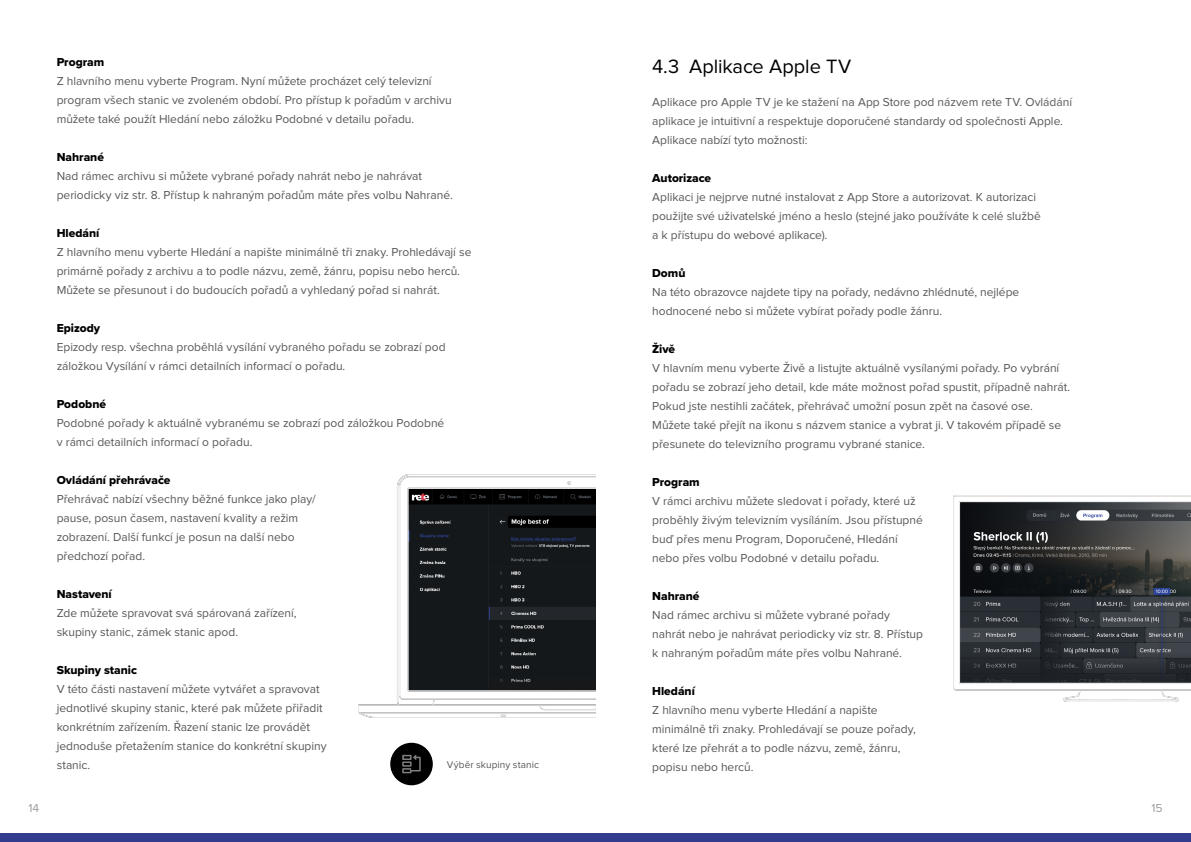
<style>
.page{position:relative;width:1191px;height:842px;background:#fff}
.page>*{position:absolute;margin:0;border:0;box-sizing:border-box;transform-origin:0 0}
.t1{font:20px "Proxima Nova";color:#000}
.t2{font:12px/19px "Proxima Nova";color:#575756}
.t3{font:12px "Proxima Nova Extrabld";color:#000}
.t4{font:12px "Proxima Nova";color:#9d9d9c}
.t5{font:10px "Proxima Nova";letter-spacing:.01em;color:#575756}
</style>
<div class="page">
<div style="left:0;top:833px;width:1191px;height:9px;background:#333b8e"></div>
<img style="left:358px;top:475px;width:237px;height:242px">
<img style="left:953px;top:495px;width:238px;height:207px">
<div style="left:390px;top:743px;width:43px;height:42px;background:#000;border-radius:50%"></div>
<svg style="left:403px;top:755px;width:18px;height:17px"></svg>
<p class="t3" style="left:57px;top:53px;width:49px">Program</p>
<p class="t2" style="left:57px;top:72px;width:396px">Z hlavního menu vyberte Program. Nyní můžete procházet celý televizní program všech stanic ve zvoleném období. Pro přístup k pořadům v archivu můžete také použít Hledání nebo záložku Podobné v detailu pořadu.</p>
<p class="t3" style="left:57px;top:148px;width:49px">Nahrané</p>
<p class="t2" style="left:57px;top:167px;width:397px">Nad rámec archivu si můžete vybrané pořady nahrát nebo je nahrávat periodicky viz str. 8. Přístup k nahraným pořadům máte přes volbu Nahrané.</p>
<p class="t3" style="left:57px;top:224px;width:44px">Hledání</p>
<p class="t2" style="left:57px;top:243px;width:416px">Z hlavního menu vyberte Hledání a napište minimálně tři znaky. Prohledávají se primárně pořady z archivu a to podle názvu, země, žánru, popisu nebo herců.<br>Můžete se přesunout i do budoucích pořadů a vyhledaný pořad si nahrát.</p>
<p class="t3" style="left:57px;top:319px;width:45px">Epizody</p>
<p class="t2" style="left:57px;top:338px;width:390px">Epizody resp. všechna proběhlá vysílání vybraného pořadu se zobrazí pod záložkou Vysílání v rámci detailních informací o pořadu.</p>
<p class="t3" style="left:57px;top:395px;width:51px">Podobné</p>
<p class="t2" style="left:57px;top:414px;width:389px">Podobné pořady k aktuálně vybranému se zobrazí pod záložkou Podobné v rámci detailních informací o pořadu.</p>
<p class="t3" style="left:57px;top:471px;width:115px">Ovládání přehrávače</p>
<p class="t2" style="left:57px;top:490px;width:260px">Přehrávač nabízí všechny běžné funkce jako play/ pause, posun časem, nastavení kvality a režim zobrazení. Další funkcí je posun na další nebo předchozí pořad.</p>
<p class="t3" style="left:57px;top:585px;width:57px">Nastavení</p>
<p class="t2" style="left:57px;top:604px;width:241px">Zde můžete spravovat svá spárovaná zařízení, skupiny stanic, zámek stanic apod.</p>
<p class="t3" style="left:57px;top:661px;width:82px">Skupiny stanic</p>
<p class="t2" style="left:57px;top:680px;width:271px">V této části nastavení můžete vytvářet a spravovat jednotlivé skupiny stanic, které pak můžete přiřadit konkrétním zařízením. Řazení stanic lze provádět jednoduše přetažením stanice do konkrétní skupiny stanic.</p>
<p class="t5" style="left:447px;top:760px;width:94px">Výběr skupiny stanic</p>
<h1 class="t1" style="left:652px;top:57px;width:200px">4.3 Aplikace Apple TV</h1>
<p class="t2" style="left:652px;top:93px;width:421px">Aplikace pro Apple TV je ke stažení na App Store pod názvem rete TV. Ovládání aplikace je intuitivní a respektuje doporučené standardy od společnosti Apple.<br>Aplikace nabízí tyto možnosti:</p>
<p class="t3" style="left:652px;top:169px;width:60px">Autorizace</p>
<p class="t2" style="left:652px;top:188px;width:390px">Aplikaci je nejprve nutné instalovat z App Store a autorizovat. K autorizaci použijte své uživatelské jméno a heslo (stejné jako používáte k celé službě a k přístupu do webové aplikace).</p>
<p class="t3" style="left:652px;top:264px;width:35px">Domů</p>
<p class="t2" style="left:652px;top:283px;width:369px">Na této obrazovce najdete tipy na pořady, nedávno zhlédnuté, nejlépe hodnocené nebo si můžete vybírat pořady podle žánru.</p>
<p class="t3" style="left:652px;top:340px;width:24px">Živě</p>
<p class="t2" style="left:652px;top:359px;width:419px">V hlavním menu vyberte Živě a listujte aktuálně vysílanými pořady. Po vybrání pořadu se zobrazí jeho detail, kde máte možnost pořad spustit, případně nahrát.<br>Pokud jste nestihli začátek, přehrávač umožní posun zpět na časové ose.<br>Můžete také přejít na ikonu s názvem stanice a vybrat ji. V takovém případě se přesunete do televizního programu vybrané stanice.</p>
<p class="t3" style="left:652px;top:473px;width:49px">Program</p>
<p class="t2" style="left:652px;top:492px;width:272px">V rámci archivu můžete sledovat i pořady, které už proběhly živým televizním vysíláním. Jsou přístupné buď přes menu Program, Doporučené, Hledání nebo přes volbu Podobné v detailu pořadu.</p>
<p class="t3" style="left:652px;top:587px;width:49px">Nahrané</p>
<p class="t2" style="left:652px;top:606px;width:272px">Nad rámec archivu si můžete vybrané pořady nahrát nebo je nahrávat periodicky viz str. 8. Přístup k nahraným pořadům máte přes volbu Nahrané.</p>
<p class="t3" style="left:652px;top:682px;width:44px">Hledání</p>
<p class="t2" style="left:652px;top:701px;width:265px">Z hlavního menu vyberte Hledání a napište minimálně tři znaky. Prohledávají se pouze pořady, které lze přehrát a to podle názvu, země, žánru, popisu nebo herců.</p>
<p class="t4" style="left:28px;top:802px;width:12px">14</p>
<p class="t4" style="left:1151px;top:802px;width:13px">15</p>
</div>
